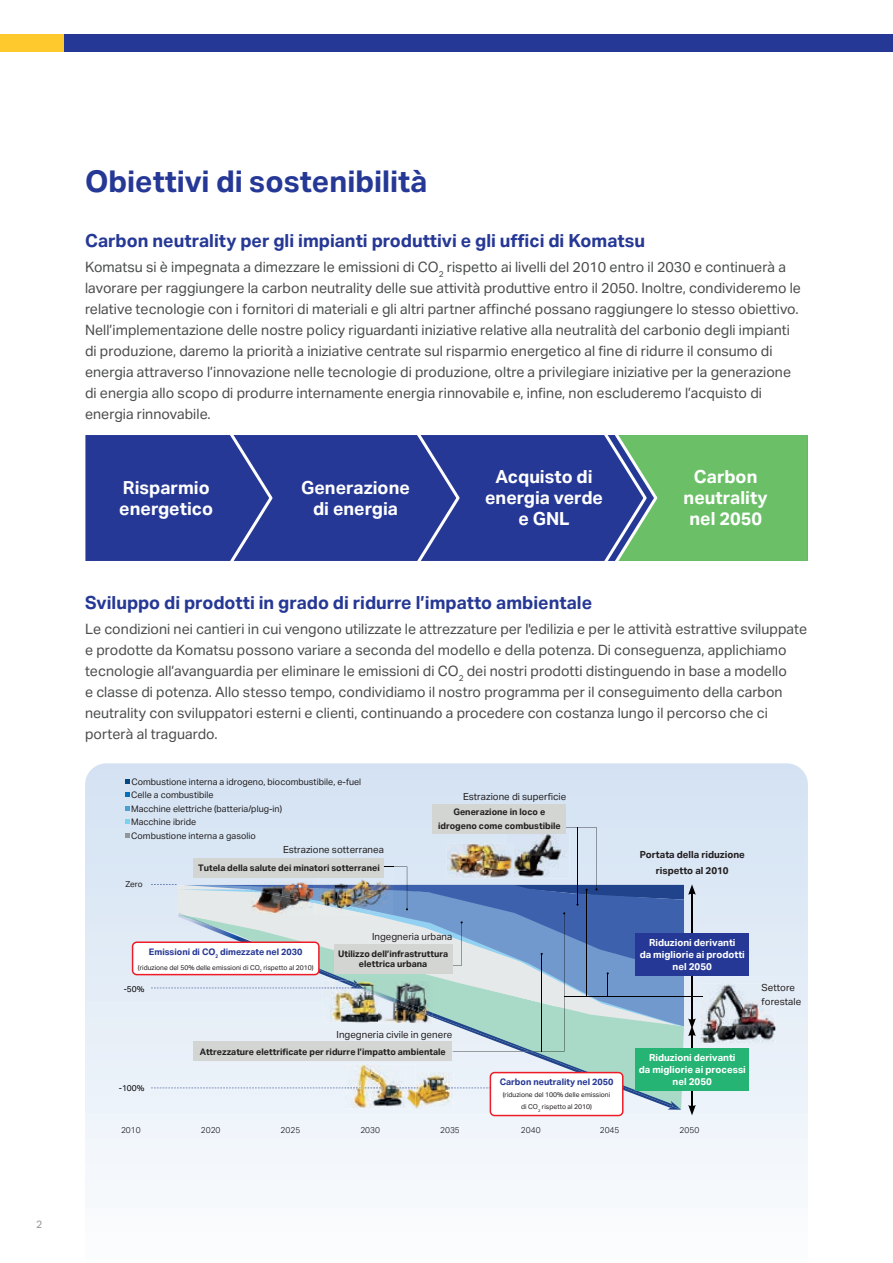
<style>
.page{position:relative;width:893px;height:1263px;background:#fff}
.page>*{position:absolute;margin:0;border:0;box-sizing:border-box;transform-origin:0 0}
.t1{font:700 30px "Aktiv Grotesk";color:#263895}
.t2{font:700 18px "Aktiv Grotesk";color:#263895}
.t3{font:700 18px/21px "Aktiv Grotesk";color:#fff;text-align:center}
.t4{font:14.25px/21px "Aktiv Grotesk";color:#4b4c4d}
.t5{font:10.5px "Aktiv Grotesk";color:#939598}
.t6{font:9.75px/14.4px "Aktiv Grotesk";color:#231f20}
.t7{font:700 9.75px/11.7px "Aktiv Grotesk";color:#fff;text-align:center}
.t8{font:700 9.75px/16.2px "Aktiv Grotesk";color:#231f20;text-align:center}
.t9{font:700 9px/14.4px "Aktiv Grotesk";color:#231f20;text-align:center}
.t10{font:9px/13.5px "Aktiv Grotesk";color:#231f20}
.t11{font:700 9px "Aktiv Grotesk";color:#263895}
.t12{font:300 8.4px "Aktiv Grotesk";color:#000001}
.t13{font:8.4px "Aktiv Grotesk";color:#000001}
.t14{font:8.25px "Aktiv Grotesk";color:#231f20}
.t15{font:6.75px/12px "Aktiv Grotesk";color:#231f20;text-align:center}
</style>
<div class="page">
<svg style="left:85px;top:763px;width:723px;height:419px"></svg>
<img style="left:703px;top:983px;width:72px;height:60px">
<svg style="left:151px;top:827px;width:552px;height:288px;background:#b7c8d6"></svg>
<div style="left:85px;top:435px;width:499px;height:126px;background:#263895"></div>
<svg style="left:210px;top:435px;width:65px;height:126px;background:#31429a"></svg>
<svg style="left:397px;top:435px;width:65px;height:126px;background:#31429a"></svg>
<svg style="left:584px;top:435px;width:223px;height:126px;background:#61a575"></svg>
<svg style="left:125px;top:779px;width:4px;height:4px"></svg>
<svg style="left:125px;top:792px;width:4px;height:5px"></svg>
<svg style="left:125px;top:806px;width:4px;height:4px"></svg>
<svg style="left:125px;top:819px;width:4px;height:5px"></svg>
<svg style="left:125px;top:833px;width:4px;height:4px"></svg>
<div style="left:635px;top:1048px;width:114px;height:43px;background:#25b474"></div>
<div style="left:635px;top:933px;width:114px;height:43px;background:#263895"></div>
<div style="left:432px;top:804px;width:134px;height:30px;background:#d2d5d2"></div>
<div style="left:194px;top:858px;width:190px;height:20px;background:#d2d5d2"></div>
<div style="left:334px;top:944px;width:118px;height:30px;background:#d2d5d2"></div>
<div style="left:193px;top:1042px;width:259px;height:19px;background:#d2d5d2"></div>
<div style="left:490px;top:1072px;width:133px;height:43px;background:#fff;border-radius:4px"></div>
<div style="left:490px;top:1072px;width:133px;height:44px;border:2px solid #ee1c26;border-radius:4px"></div>
<div style="left:133px;top:942px;width:186px;height:32px;background:#fff;border-radius:4px"></div>
<div style="left:132px;top:941px;width:188px;height:34px;border:2px solid #ee1c26;border-radius:4px"></div>
<div style="left:0;top:34px;width:143px;height:17px;background:#fec92d"></div>
<div style="left:64px;top:34px;width:829px;height:17px;background:#263895"></div>
<p class="t5" style="left:36px;top:1218px;width:8px">2</p>
<h1 class="t1" style="left:85px;top:164px;width:344px">Obiettivi di sostenibilità</h1>
<p class="t2" style="left:85px;top:230px;width:562px">Carbon neutrality per gli impianti produttivi e gli uffici di Komatsu</p>
<p class="t4" style="left:85px;top:257px;width:717px">Komatsu si è impegnata a dimezzare le emissioni di CO<sub>2</sub> rispetto ai livelli del 2010 entro il 2030 e continuerà a lavorare per raggiungere la carbon neutrality delle sue attività produttive entro il 2050. Inoltre, condivideremo le relative tecnologie con i fornitori di materiali e gli altri partner affinché possano raggiungere lo stesso obiettivo.<br>Nell’implementazione delle nostre policy riguardanti iniziative relative alla neutralità del carbonio degli impianti di produzione, daremo la priorità a iniziative centrate sul risparmio energetico al fine di ridurre il consumo di energia attraverso l’innovazione nelle tecnologie di produzione, oltre a privilegiare iniziative per la generazione di energia allo scopo di produrre internamente energia rinnovabile e, infine, non escluderemo l’acquisto di energia rinnovabile.</p>
<p class="t3" style="left:119px;top:477px;width:95px;text-align:left">Risparmio energetico</p>
<p class="t3" style="left:301px;top:477px;width:110px">Generazione di energia</p>
<p class="t3" style="left:485px;top:467px;width:119px">Acquisto di energia verde e GNL</p>
<p class="t3" style="left:684px;top:467px;width:86px">Carbon neutrality nel 2050</p>
<p class="t2" style="left:85px;top:592px;width:509px">Sviluppo di prodotti in grado di ridurre l’impatto ambientale</p>
<p class="t4" style="left:85px;top:619px;width:724px">Le condizioni nei cantieri in cui vengono utilizzate le attrezzature per l'edilizia e per le attività estrattive sviluppate e prodotte da Komatsu possono variare a seconda del modello e della potenza. Di conseguenza, applichiamo tecnologie all’avanguardia per eliminare le emissioni di CO<sub>2</sub> dei nostri prodotti distinguendo in base a modello<br>e classe di potenza. Allo stesso tempo, condividiamo il nostro programma per il conseguimento della carbon neutrality con sviluppatori esterni e clienti, continuando a procedere con costanza lungo il percorso che ci porterà al traguardo.</p>
<p class="t10" style="left:131px;top:775px;width:232px">Combustione interna a idrogeno, biocombustibile, e-fuel Celle a combustibile<br>Macchine elettriche (batteria/plug-in)<br>Macchine ibride<br>Combustione interna a gasolio</p>
<p class="t6" style="left:463px;top:789px;width:105px">Estrazione di superficie</p>
<p class="t9" style="left:438px;top:805px;width:124px">Generazione in loco e idrogeno come combustibile</p>
<p class="t14" style="left:125px;top:880px;width:19px">Zero</p>
<p class="t6" style="left:283px;top:843px;width:102px">Estrazione sotterranea</p>
<p class="t9" style="left:198px;top:860px;width:183px">Tutela della salute dei minatori sotterranei</p>
<p class="t8" style="left:640px;top:846px;width:107px">Portata della riduzione rispetto al 2010</p>
<p class="t11" style="left:149px;top:947px;width:155px">Emissioni di CO<sub>2</sub> dimezzate nel 2030</p>
<p class="t15" style="left:138px;top:961px;width:177px">(riduzione del 50% delle emissioni di CO<sub>2</sub> rispetto al 2010)</p>
<p class="t13" style="left:124px;top:984px;width:22px">-50%</p>
<p class="t6" style="left:372px;top:929px;width:82px">Ingegneria urbana</p>
<p class="t9" style="left:338px;top:948px;width:112px;line-height:10.5px">Utilizzo dell’infrastruttura elettrica urbana</p>
<p class="t6" style="left:337px;top:1027px;width:117px">Ingegneria civile in genere</p>
<p class="t13" style="left:119px;top:1083px;width:27px">-100%</p>
<p class="t9" style="left:200px;top:1044px;width:248px">Attrezzature elettrificate per ridurre l’impatto ambientale</p>
<p class="t7" style="left:640px;top:937px;width:107px">Riduzioni derivanti<br>da migliorie ai prodotti nel 2050</p>
<p class="t11" style="left:500px;top:1077px;width:115px">Carbon neutrality nel 2050</p>
<p class="t15" style="left:503px;top:1089px;width:109px">(riduzione del 100% delle emissioni di CO<sub>2</sub> rispetto al 2010)</p>
<p class="t7" style="left:639px;top:1052px;width:109px">Riduzioni derivanti<br>da migliorie ai processi nel 2050</p>
<p class="t12" style="left:121px;top:1125px;width:21px">2010</p>
<p class="t12" style="left:201px;top:1125px;width:21px">2020</p>
<p class="t12" style="left:281px;top:1125px;width:21px">2025</p>
<p class="t12" style="left:360px;top:1125px;width:21px">2030</p>
<p class="t12" style="left:440px;top:1125px;width:21px">2035</p>
<p class="t12" style="left:521px;top:1125px;width:21px">2040</p>
<p class="t12" style="left:600px;top:1125px;width:21px">2045</p>
<p class="t12" style="left:680px;top:1125px;width:21px">2050</p>
<p class="t6" style="left:762px;top:980px;width:41px">Settore forestale</p>
</div>
